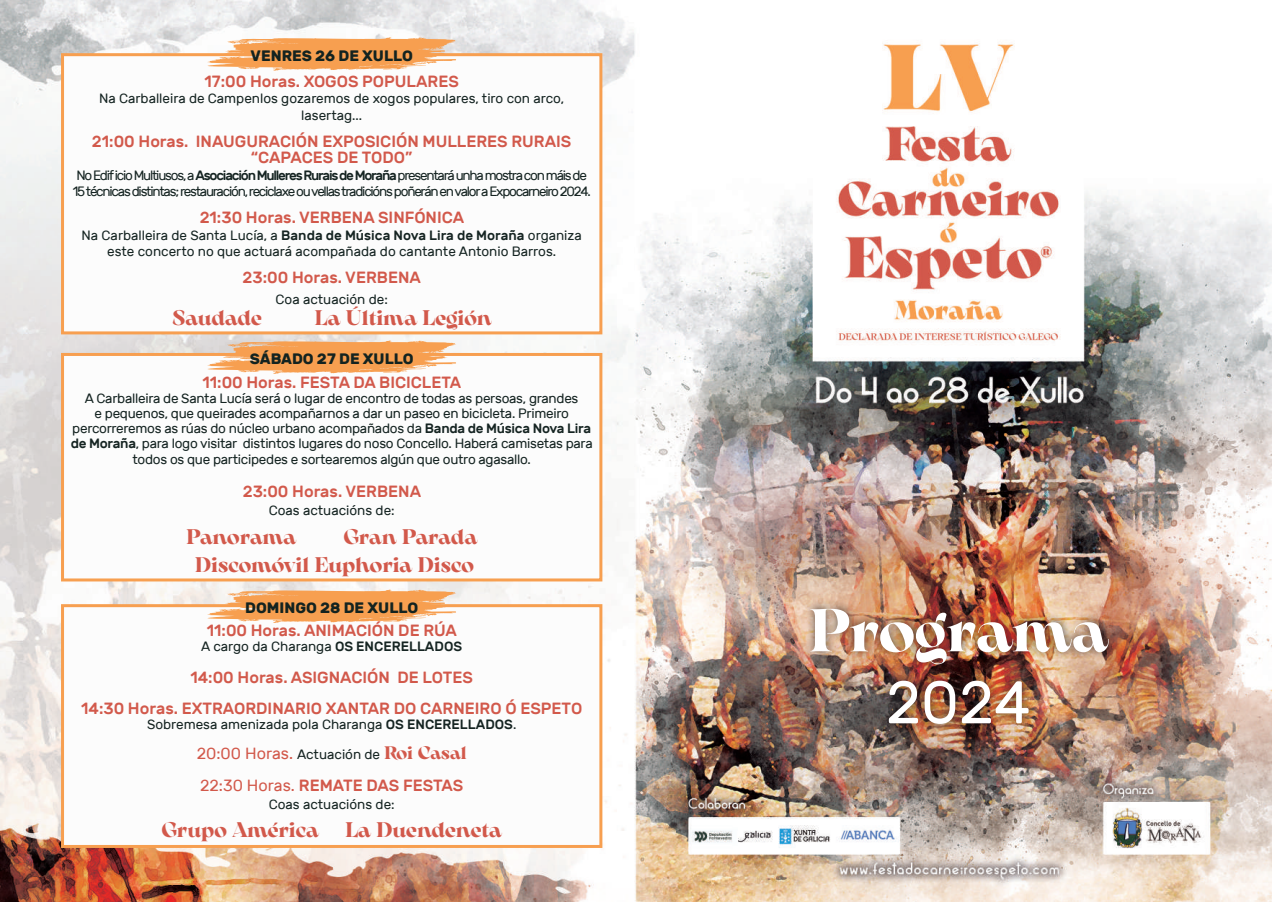
<style>
.page{position:relative;width:1272px;height:902px;background:#fff}
.page>*{position:absolute;margin:0;border:0;box-sizing:border-box;transform-origin:0 0}
.t1{font:700 60px "Arsenica Trial";color:#fff}
.t2{font:60px "Rubik";color:#fff}
.t3{font:700 21px/28.5px "Arsenica Trial";color:#d2594b;text-align:right}
.t4{font:500 16.2px/31.5px "Rubik";color:#d2594b;text-align:center}
.t5{font:16.2px/31.5px "Rubik";color:#d2594b}
.t6{font:700 15px "Rubik";color:#132320}
.t7{font:13.5px/15px "Rubik";letter-spacing:-.02em;color:#152422;text-align:center}
.t8{font:13.5px/16.5px "Rubik";color:#152422;text-align:center}
.t9{font:13.5px/16.5px "Rubik";letter-spacing:-.09em;color:#152422}
.s1{font-weight:500}
.s2{font-size:13.5px;color:#152422}
.s3{font-family:"Arsenica Trial";font-weight:700;font-size:18px}
</style>
<div class="page">
<img style="left:0;top:0;width:1271px;height:901px">
<div style="left:802px;top:598px;width:315px;height:135px;background:#231f20;opacity:.75"></div>
<div style="left:61px;top:604px;width:541px;height:243px;background:#fcfcfc;border:3px solid #f79f50"></div>
<svg style="left:207px;top:589px;width:249px;height:34px"></svg>
<div style="left:61px;top:353px;width:541px;height:228px;background:#fcfcfc;border:3px solid #f79f50"></div>
<svg style="left:207px;top:340px;width:249px;height:34px;background:#f5b47a"></svg>
<div style="left:61px;top:53px;width:541px;height:281px;background:#fcfcfc;border:3px solid #f79f50"></div>
<svg style="left:207px;top:37px;width:249px;height:34px"></svg>
<p class="t6" style="left:250px;top:47px;width:164px">VENRES 26 DE XULLO</p>
<p class="t4" style="left:204px;top:65px;width:256px">17:00 Horas. XOGOS POPULARES</p>
<p class="t8" style="left:99px;top:90px;width:467px">Na Carballeira de Campenlos gozaremos de xogos populares, tiro con arco, lasertag...</p>
<p class="t4" style="left:92px;top:133px;width:481px;line-height:16.5px">21:00 Horas. INAUGURACIÓN EXPOSICIÓN MULLERES RURAIS “CAPACES DE TODO”</p>
<p class="t9" style="left:73px;top:167px;width:519px">No Edif icio Multiusos, a <span class="s1">Asociación Mulleres Rurais de Moraña</span> presentará unha mostra con máis de<br>15 técnicas distintas; restauración, reciclaxe ou vellas tradicións poñerán en valor a Expocarneiro 2024.</p>
<p class="t4" style="left:200px;top:202px;width:266px">21:30 Horas. VERBENA SINFÓNICA</p>
<p class="t8" style="left:82px;top:227px;width:502px">Na Carballeira de Santa Lucía, a <span class="s1">Banda de Música Nova Lira de Moraña</span> organiza este concerto no que actuará acompañada do cantante Antonio Barros.</p>
<p class="t4" style="left:242px;top:262px;width:180px">23:00 Horas. VERBENA</p>
<p class="t8" style="left:275px;top:291px;width:114px">Coa actuación de:</p>
<h2 class="t3" style="left:172px;top:302px;width:92px">Saudade</h2>
<h2 class="t3" style="left:314px;top:302px;width:178px">La Última Legión</h2>
<p class="t6" style="left:250px;top:350px;width:165px">SÁBADO 27 DE XULLO</p>
<p class="t4" style="left:202px;top:366px;width:260px">11:00 Horas. FESTA DA BICICLETA</p>
<p class="t7" style="left:71px;top:391px;width:523px">A Carballeira de Santa Lucía será o lugar de encontro de todas as persoas, grandes<br>e pequenos, que queirades acompañarnos a dar un paseo en bicicleta. Primeiro percorreremos as rúas do núcleo urbano acompañados da <span class="s1">Banda de Música Nova Lira de Moraña</span>, para logo visitar distintos lugares do noso Concello. Haberá camisetas para</p>
<p class="t7" style="left:132px;top:452px;width:400px">todos os que participedes e sortearemos algún que outro agasallo.</p>
<p class="t4" style="left:243px;top:476px;width:180px">23:00 Horas. VERBENA</p>
<p class="t8" style="left:269px;top:502px;width:127px">Coas actuacións de:</p>
<h2 class="t3" style="left:186px;top:520px;width:112px">Panorama</h2>
<h2 class="t3" style="left:195px;top:520px;width:284px">Gran Parada<br>Discomóvil Euphoria Disco</h2>
<p class="t6" style="left:245px;top:599px;width:174px">DOMINGO 28 DE XULLO</p>
<p class="t4" style="left:207px;top:615px;width:252px">11:00 Horas. ANIMACIÓN DE RÚA</p>
<p class="t8" style="left:201px;top:638px;width:262px">A cargo da Charanga <span class="s1">OS ENCERELLADOS</span></p>
<p class="t4" style="left:81px;top:661px;width:502px">14:00 Horas. ASIGNACIÓN DE LOTES<br>14:30 Horas. EXTRAORDINARIO XANTAR DO CARNEIRO Ó ESPETO</p>
<p class="t8" style="left:147px;top:716px;width:371px">Sobremesa amenizada pola Charanga <span class="s1">OS ENCERELLADOS</span>.</p>
<p class="t5" style="left:197px;top:738px;width:271px">20:00 Horas. <span class="s2">Actuación de</span> <span class="s3">Roi Casal<br></span>22:30 Horas. <span class="s1">REMATE DAS FESTAS</span></p>
<p class="t8" style="left:269px;top:796px;width:127px">Coas actuacións de:</p>
<h2 class="t3" style="left:162px;top:814px;width:342px">Grupo América La Duendeneta</h2>
<h1 class="t1" style="left:808px;top:586px;width:301px">Programa</h1>
<h1 class="t2" style="left:886px;top:669px;width:146px">2024</h1>
</div>
